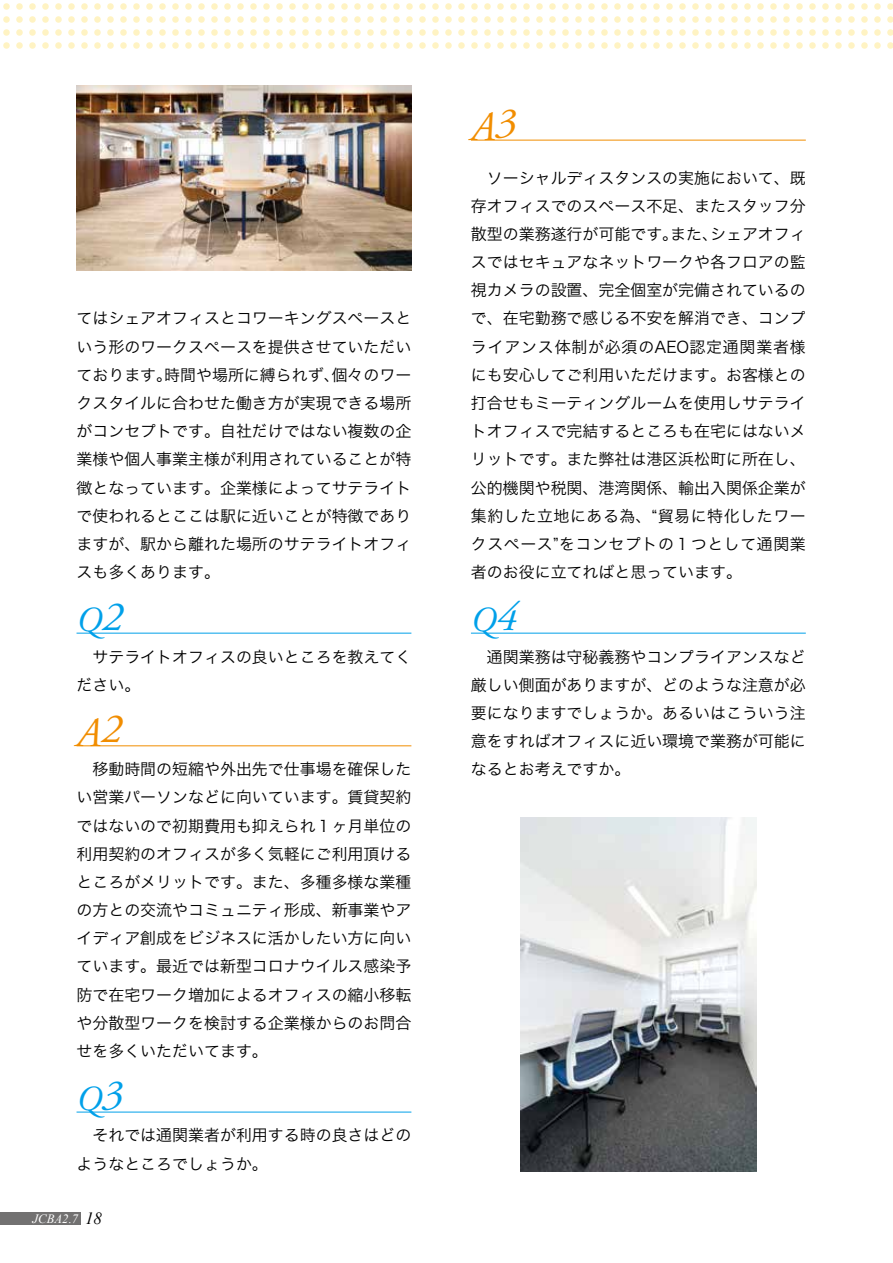
<style>
.page{position:relative;width:893px;height:1263px;background:#fff}
.page>*{position:absolute;margin:0;border:0;box-sizing:border-box;transform-origin:0 0}
.t1{font:italic 41.4px "Adobe Garamond Pro";color:#f18d00}
.t2{font:italic 35.1px "Adobe Garamond Pro";color:#00a0e9}
.t3{font:15.9px/28.2px "Hira Kaku Std N W3";color:#000;text-align:justify}
.t4{font:italic 12.75px "Times New Roman";color:#fff}
.s1{font-size:41.4px}
.s2{font-size:16.95px;color:#000}
</style>
<div class="page">
<svg style="left:3px;top:3px;width:890px;height:46px"></svg>
<hr style="left:77px;top:633px;width:334px;height:1px;background:#00a0e9">
<hr style="left:77px;top:745px;width:334px;height:1px;background:#f18d00">
<hr style="left:77px;top:1112px;width:334px;height:1px;background:#00a0e9">
<hr style="left:471px;top:140px;width:335px;height:1px;background:#f18d00">
<hr style="left:471px;top:633px;width:335px;height:1px;background:#00a0e9">
<img style="left:521px;top:817px;width:235px;height:354px">
<img style="left:77px;top:85px;width:334px;height:185px">
<div style="left:0;top:1212px;width:81px;height:13px;background:#727171"></div>
<p class="t3" style="left:77px;top:304px;width:336px">てはシェアオフィスとコワーキングスペースという形のワークスペースを提供させていただいております。時間や場所に縛られず、個々のワークスタイルに合わせた働き方が実現できる場所がコンセプトです。自社だけではない複数の企業様や個人事業主様が利用されていることが特徴となっています。企業様によってサテライトで使われるとここは駅に近いことが特徴でありますが、駅から離れた場所のサテライトオフィスも多くあります。</p>
<p class="t2" style="left:77px;top:598px;width:48px">Q<span class="s1">2</span></p>
<p class="t3" style="left:77px;top:642px;width:336px">　サテライトオフィスの良いところを教えてください。</p>
<p class="t1" style="left:77px;top:706px;width:47px">A2</p>
<p class="t3" style="left:77px;top:755px;width:336px">　移動時間の短縮や外出先で仕事場を確保したい営業パーソンなどに向いています。賃貸契約ではないので初期費用も抑えられ１ヶ月単位の利用契約のオフィスが多く気軽にご利用頂けるところがメリットです。また、多種多様な業種の方との交流やコミュニティ形成、新事業やアイディア創成をビジネスに活かしたい方に向いています。最近では新型コロナウイルス感染予防で在宅ワーク増加によるオフィスの縮小移転や分散型ワークを検討する企業様からのお問合せを多くいただいてます。</p>
<p class="t2" style="left:77px;top:1077px;width:48px">Q<span class="s1">3</span></p>
<p class="t3" style="left:77px;top:1121px;width:336px">　それでは通関業者が利用する時の良さはどのようなところでしょうか。</p>
<p class="t4" style="left:33px;top:1209px;width:71px">JCBA2.7 <span class="s2">18</span></p>
<p class="t1" style="left:471px;top:100px;width:47px">A3</p>
<p class="t3" style="left:471px;top:163px;width:336px">　ソーシャルディスタンスの実施において、既存オフィスでのスペース不足、またスタッフ分散型の業務遂行が可能です。また、シェアオフィスではセキュアなネットワークや各フロアの監視カメラの設置、完全個室が完備されているので、在宅勤務で感じる不安を解消でき、コンプライアンス体制が必須のAEO認定通関業者様にも安心してご利用いただけます。お客様との打合せもミーティングルームを使用しサテライトオフィスで完結するところも在宅にはないメリットです。また弊社は港区浜松町に所在し、公的機関や税関、港湾関係、輸出入関係企業が集約した立地にある為、“貿易に特化したワークスペース”をコンセプトの１つとして通関業者のお役に立てればと思っています。</p>
<p class="t2" style="left:471px;top:598px;width:48px">Q<span class="s1">4</span></p>
<p class="t3" style="left:471px;top:642px;width:336px">　通関業務は守秘義務やコンプライアンスなど厳しい側面がありますが、どのような注意が必要になりますでしょうか。あるいはこういう注意をすればオフィスに近い環境で業務が可能になるとお考えですか。</p>
</div>
